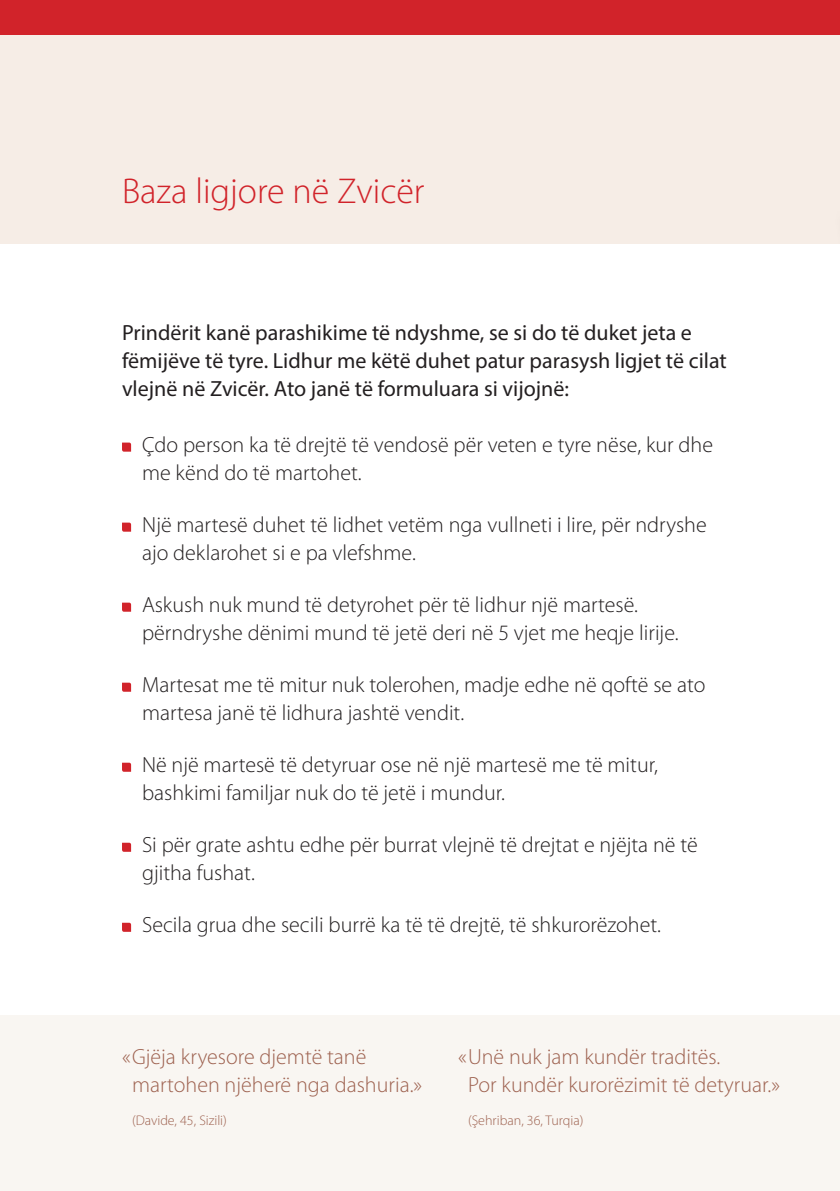
<style>
.page{position:relative;width:840px;height:1191px;background:#fff}
.page>*{position:absolute;margin:0;border:0;box-sizing:border-box;transform-origin:0 0}
.Haupttitel{font:300 36px "Myriad Pro";color:#d1232a}
.Grundtext{font:300 22px/28px "Myriad Pro";color:#231f20}
.Grundtext-2{font:22px/28px "Myriad Pro";color:#231f20}
.t1{font:300 22px "Myriad Pro";color:#9e6250}
.t2{font:300 14px "Myriad Pro";color:#9e6250}
</style>
<div class="page">
<div style="left:0;top:1015px;width:839px;height:176px;background:#f9f6f2"></div>
<div style="left:0;top:0;width:839px;height:244px;background:#f6ede6"></div>
<svg style="left:122px;top:442px;width:9px;height:9px"></svg>
<svg style="left:122px;top:522px;width:9px;height:9px"></svg>
<svg style="left:122px;top:602px;width:9px;height:9px"></svg>
<svg style="left:122px;top:682px;width:9px;height:9px"></svg>
<svg style="left:122px;top:762px;width:9px;height:9px"></svg>
<svg style="left:122px;top:842px;width:9px;height:9px"></svg>
<svg style="left:122px;top:922px;width:9px;height:9px"></svg>
<div style="left:0;top:0;width:839px;height:34px;background:#d1232a"></div>
<p class="Haupttitel" style="left:122px;top:171px;width:304px">Baza ligjore në Zvicër</p>
<p class="Grundtext-2" style="left:122px;top:318px;width:606px">Prindërit kanë parashikime të ndyshme, se si do të duket jeta e fëmijëve të tyre. Lidhur me këtë duhet patur parasysh ligjet të cilat vlejnë në Zvicër. Ato janë të formuluara si vijojnë:</p>
<p class="Grundtext" style="left:142px;top:431px;width:572px">Çdo person ka të drejtë të vendosë për veten e tyre nëse, kur dhe me kënd do të martohet.</p>
<p class="Grundtext" style="left:142px;top:511px;width:566px">Një martesë duhet të lidhet vetëm nga vullneti i lire, për ndryshe ajo deklarohet si e pa vlefshme.</p>
<p class="Grundtext" style="left:142px;top:591px;width:497px">Askush nuk mund të detyrohet për të lidhur një martesë.</p>
<p class="Grundtext" style="left:142px;top:619px;width:538px">përndryshe dënimi mund të jetë deri në 5 vjet me heqje lirije.</p>
<p class="Grundtext" style="left:142px;top:671px;width:564px">Martesat me të mitur nuk tolerohen, madje edhe në qoftë se ato martesa janë të lidhura jashtë vendit.</p>
<p class="Grundtext" style="left:142px;top:751px;width:517px">Në një martesë të detyruar ose në një martesë me të mitur,</p>
<p class="Grundtext" style="left:142px;top:779px;width:364px">bashkimi familjar nuk do të jetë i mundur.</p>
<p class="Grundtext" style="left:142px;top:831px;width:557px">Si për grate ashtu edhe për burrat vlejnë të drejtat e njëjta në të gjitha fushat.</p>
<p class="Grundtext" style="left:142px;top:911px;width:520px">Secila grua dhe secili burrë ka të të drejtë, të shkurorëzohet.</p>
<p class="t1" style="left:122px;top:1044px;width:246px">«Gjëja kryesore djemtë tanë</p>
<p class="t1" style="left:132px;top:1072px;width:291px">martohen njëherë nga dashuria.»</p>
<p class="t2" style="left:132px;top:1112px;width:96px">(Davide, 45, Sizili)</p>
<p class="t1" style="left:458px;top:1044px;width:264px">«Unë nuk jam kundër traditës.</p>
<p class="t1" style="left:468px;top:1072px;width:313px">Por kundër kurorëzimit të detyruar.»</p>
<p class="t2" style="left:468px;top:1112px;width:117px">(Şehriban, 36, Turqia)</p>
</div>
